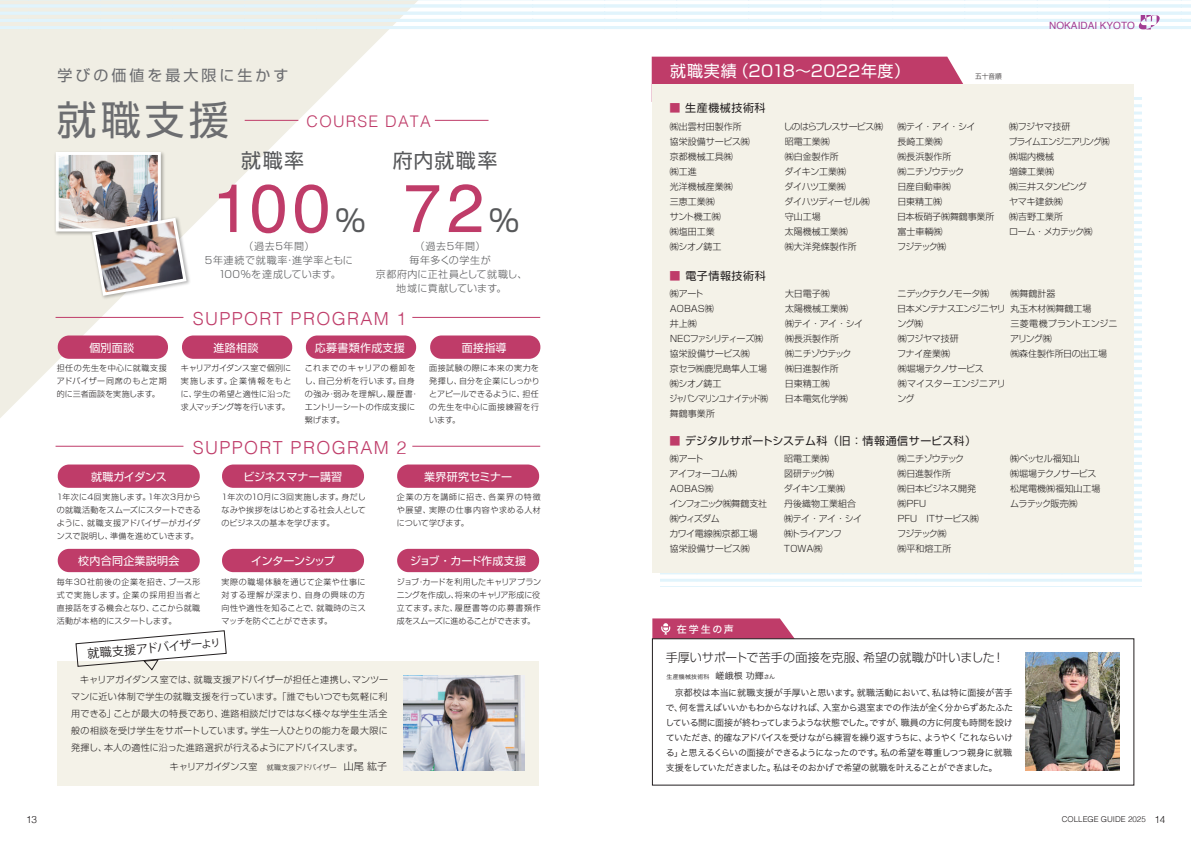
<style>
.page{position:relative;width:1191px;height:842px;background:#fff}
.page>*{position:absolute;margin:0;border:0;box-sizing:border-box;transform-origin:0 0}
.t1{font:68px "Helvetica";color:#bf3c69}
.t2{font:40px "Shin Go Pro";color:#6c6d70}
.t3{font:30px "Shin Go Pro";color:#57585a}
.t4{font:20px "Shin Go Pro";letter-spacing:.07em;color:#57585a}
.t5{font:300 18px "Helvetica";letter-spacing:.075em;color:#bf3c69}
.t6{font:16px "Shin Go Pro";letter-spacing:.025em;color:#fff}
.t7{font:300 16px "Helvetica";letter-spacing:.075em;color:#bf3c69}
.t8{font:15px "Shin Go Pro";letter-spacing:.2em;color:#6c6d70}
.t9{font:300 12px "Shin Go Pro";letter-spacing:.005em;color:#231f20}
.t10{font:12px "Koz Go Pr 6 N";color:#231f20}
.t11{font:11px "Shin Go Pro";letter-spacing:.025em;color:#fff}
.t12{font:11px "Shin Go Pro";letter-spacing:.02em;color:#231f20}
.t13{font:11px "Shin Go Pro";letter-spacing:.05em;color:#231f20}
.t14{font:11px "Shin Go Pro";letter-spacing:-.035em;color:#fff}
.t15{font:11px "Shin Go Pro";letter-spacing:-.015em;color:#fff}
.t16{font:11px "Shin Go Pro";letter-spacing:-.005em;color:#fff}
.t17{font:300 10px/14px "Shin Go Pro";letter-spacing:.045em;color:#57585a;text-align:center}
.t18{font:10px "Helvetica";color:#a23d93}
.t19{font:10px "Hiragino Sans W5";letter-spacing:.17em;color:#fff}
.t20{font:300 10px "Helvetica";color:#231f20}
.t21{font:300 9px/15px "Shin Go Pro";letter-spacing:-.02em;color:#231f20}
.t22{font:9px/15px "Hira Kaku Pro W3";letter-spacing:-.045em;color:#231f20}
.t23{font:300 9px/15px "Shin Go Pro";color:#231f20}
.t24{font:300 9px/15px "Shin Go Pro";letter-spacing:-.045em;color:#231f20}
.t25{font:300 9px/15px "Shin Go Pro";letter-spacing:-.065em;color:#231f20}
.t26{font:300 9px/15px "Shin Go Pro";letter-spacing:-.055em;color:#231f20}
.t27{font:300 9px/15px "Shin Go Pro";letter-spacing:-.05em;color:#231f20}
.t28{font:300 9px/15px "Shin Go Pro";letter-spacing:-.04em;color:#231f20}
.t29{font:300 8px/13px "Shin Go Pro";letter-spacing:.03em;color:#231f20;text-align:justify}
.t30{font:300 8px "Helvetica";color:#231f20}
.t31{font:300 7px "Shin Go Pro";color:#231f20;scale:.95 1}
.t32{font:6px "Hira Kaku Pro W3";letter-spacing:.025em;color:#231f20}
.s1{font-size:10px}
.s2{color:#bf3c69}
.s3{font-size:9px}
.s4{font-size:7px}
</style>
<div class="page">
<svg style="left:660px;top:97px;width:481px;height:485px"></svg>
<div style="left:651px;top:57px;width:312px;height:45px;background:#bf3c69"></div>
<div style="left:652px;top:84px;width:481px;height:489px;background:#f4f2e8"></div>
<svg style="left:0;top:29px;width:418px;height:389px"></svg>
<svg style="left:0;top:0;width:1191px;height:29px"></svg>
<div style="left:57px;top:662px;width:482px;height:124px;background:#f4f2e8"></div>
<img style="left:404px;top:676px;width:120px;height:95px">
<svg style="left:652px;top:618px;width:142px;height:20px;background:#c44d76"></svg>
<div style="left:58px;top:464px;width:142px;height:24px;background:#bf3c69;border-radius:11px"></div>
<div style="left:222px;top:464px;width:142px;height:24px;background:#bf3c69;border-radius:11px"></div>
<div style="left:397px;top:464px;width:142px;height:24px;background:#bf3c69;border-radius:11px"></div>
<div style="left:58px;top:335px;width:110px;height:24px;background:#bf3c69;border-radius:11px"></div>
<div style="left:182px;top:335px;width:110px;height:24px;background:#bf3c69;border-radius:11px"></div>
<div style="left:306px;top:335px;width:110px;height:24px;background:#bf3c69;border-radius:11px"></div>
<div style="left:430px;top:335px;width:110px;height:24px;background:#bf3c69;border-radius:11px"></div>
<div style="left:58px;top:549px;width:142px;height:23px;background:#bf3c69;border-radius:11px"></div>
<div style="left:222px;top:549px;width:142px;height:23px;background:#bf3c69;border-radius:11px"></div>
<div style="left:397px;top:549px;width:142px;height:23px;background:#bf3c69;border-radius:11px"></div>
<svg style="left:76px;top:630px;width:150px;height:40px"></svg>
<hr style="left:412px;top:317px;width:128px;height:1px;background:#bf3c69">
<hr style="left:56px;top:317px;width:127px;height:1px;background:#bf3c69">
<hr style="left:412px;top:446px;width:128px;height:1px;background:#bf3c69">
<hr style="left:56px;top:446px;width:127px;height:1px;background:#bf3c69">
<img style="left:53px;top:149px;width:114px;height:88px">
<img style="left:60px;top:156px;width:97px;height:71px">
<div style="left:56px;top:152px;width:105px;height:79px;border:3px solid #fff"></div>
<img style="left:89px;top:215px;width:103px;height:87px">
<img style="left:90px;top:216px;width:98px;height:81px">
<hr style="left:435px;top:120px;width:53px;height:1px;background:#bf3c69">
<hr style="left:245px;top:120px;width:53px;height:1px;background:#bf3c69">
<img style="left:1026px;top:653px;width:93px;height:118px">
<svg style="left:1138px;top:15px;width:21px;height:14px"></svg>
<h3 class="t8" style="left:57px;top:63px;width:232px">学びの価値を最大限に生かす</h3>
<h2 class="t2" style="left:57px;top:87px;width:173px">就職支援</h2>
<h3 class="t7" style="left:307px;top:108px;width:126px">COURSE DATA</h3>
<h3 class="t4" style="left:241px;top:144px;width:65px">就職率</h3>
<h1 class="t1" style="left:212px;top:156px;width:120px">100</h1>
<h3 class="t3" style="left:335px;top:196px;width:31px">%</h3>
<h3 class="t4" style="left:393px;top:144px;width:106px">府内就職率</h3>
<h1 class="t1" style="left:403px;top:156px;width:82px">72</h1>
<h3 class="t3" style="left:489px;top:196px;width:31px">%</h3>
<p class="t17" style="left:205px;top:238px;width:149px">（過去5年間）<br>5年連続で就職率・進学率ともに<br>100%を達成しています。</p>
<p class="t17" style="left:376px;top:238px;width:153px">（過去5年間）<br>毎年多くの学生が<br>京都府内に正社員として就職し、地域に貢献しています。</p>
<h3 class="t5" style="left:193px;top:303px;width:215px">SUPPORT PROGRAM 1</h3>
<h3 class="t11" style="left:89px;top:339px;width:46px">個別面談</h3>
<h3 class="t11" style="left:214px;top:339px;width:46px">進路相談</h3>
<p class="t29" style="left:57px;top:361px;width:111px">担任の先生を中心に就職支援アドバイザー同席のもと定期的に三者面談を実施します。</p>
<p class="t29" style="left:181px;top:361px;width:112px">キャリアガイダンス室で個別に実施します。企業情報をもとに、学生の希望と適性に沿った求人マッチング等を行います。</p>
<h3 class="t11" style="left:315px;top:339px;width:91px">応募書類作成支援</h3>
<h3 class="t11" style="left:462px;top:339px;width:46px">面接指導</h3>
<p class="t29" style="left:305px;top:361px;width:115px;text-align:left">これまでのキャリアの棚卸をし、自己分析を行います。自身の強み・弱みを理解し、履歴書・エントリーシートの作成支援に繋げます。</p>
<p class="t29" style="left:429px;top:361px;width:112px">面接試験の際に本来の実力を発揮し、自分を企業にしっかりとアピールできるように、担任の先生を中心に面接練習を行います。</p>
<h3 class="t5" style="left:193px;top:432px;width:215px">SUPPORT PROGRAM 2</h3>
<h3 class="t14" style="left:91px;top:468px;width:77px">就職ガイダンス</h3>
<p class="t29" style="left:57px;top:490px;width:145px">1年次に4回実施します。1年次3月からの就職活動をスムーズにスタートできるように、就職支援アドバイザーがガイダンスで説明し、準備を進めていきます。</p>
<p class="t29" style="left:222px;top:490px;width:146px">1年次の10月に3回実施します。身だしなみや挨拶をはじめとする社会人としてのビジネスの基本を学びます。</p>
<p class="t29" style="left:397px;top:490px;width:145px">企業の方を講師に招き、各業界の特徴や展望、実際の仕事内容や求める人材について学びます。</p>
<h3 class="t16" style="left:243px;top:468px;width:100px">ビジネスマナー講習</h3>
<h3 class="t11" style="left:424px;top:468px;width:90px">業界研究セミナー</h3>
<h3 class="t14" style="left:251px;top:552px;width:85px">インターンシップ</h3>
<h3 class="t15" style="left:410px;top:552px;width:117px">ジョブ・カード作成支援</h3>
<h3 class="t11" style="left:78px;top:552px;width:103px">校内合同企業説明会</h3>
<p class="t29" style="left:57px;top:574px;width:145px">毎年30社前後の企業を招き、ブース形式で実施します。企業の採用担当者と直接話をする機会となり、ここから就職活動が本格的にスタートします。</p>
<p class="t29" style="left:222px;top:574px;width:146px">実際の職場体験を通じて企業や仕事に対する理解が深まり、自身の興味の方向性や適性を知ることで、就職時のミスマッチを防ぐことができます。</p>
<p class="t29" style="left:397px;top:574px;width:146px">ジョブ・カードを利用したキャリアプランニングを作成し、将来のキャリア形成に役立てます。また、履歴書等の応募書類作成をスムーズに進めることができます。</p>
<h3 class="t10" style="left:87px;top:647px;width:135px;rotate:-5deg">就職支援アドバイザー<span class="s1">より</span></h3>
<h3 class="t6" style="left:670px;top:58px;width:241px">就職実績（2018～2022年度）</h3>
<h3 class="t13" style="left:669px;top:99px;width:98px"><span class="s2">■</span> 生産機械技術科</h3>
<p class="t31" style="left:975px;top:70px;width:30px">五十音順</p>
<p class="t18" style="left:1049px;top:18px;width:87px">NOKAIDAI KYOTO</p>
<p class="t23" style="left:670px;top:118px;width:81px">㈱出雲村田製作所協栄設備サービス㈱京都機械工具㈱<br>㈱工進<br>光洋機械産業㈱<br>三恵工業㈱<br>サント機工㈱<br>㈱塩田工業<br>㈱シオノ鋳工</p>
<p class="t21" style="left:783px;top:118px;width:101px">しのはらプレスサービス㈱昭電工業㈱<br>㈱白金製作所<br>ダイキン工業㈱<br>ダイハツ工業㈱<br>ダイハツディーゼル㈱<br>守山工場<br>太陽機械工業㈱<br>㈱大洋発條製作所</p>
<p class="t21" style="left:897px;top:118px;width:99px">㈱テイ・アイ・シイ<br>長崎工業㈱<br>㈱長浜製作所<br>㈱ニチゾウテック<br>日産自動車㈱<br>日東精工㈱<br>日本板硝子㈱舞鶴事業所富士車輌㈱<br>フジテック㈱</p>
<p class="t24" style="left:1008px;top:118px;width:103px">㈱フジヤマ技研<br>プライムエンジニアリング㈱㈱堀内機械<br>増錬工業㈱<br>㈱三井スタンピング<br>ヤマキ建鉄㈱<br>㈱吉野工業所<br>ローム・メカテック㈱</p>
<p class="t25" style="left:669px;top:285px;width:101px">㈱アート<br>ＡＯＢＡＳ㈱<br>井上㈱<br>ＮＥＣファシリティーズ㈱協栄設備サービス㈱<br>京セラ㈱鹿児島隼人工場㈱シオノ鋳工<br>ジャパンマリンユナイテッド㈱舞鶴事業所</p>
<p class="t23" style="left:785px;top:285px;width:80px">大日電子㈱<br>太陽機械工業㈱<br>㈱テイ・アイ・シイ㈱長浜製作所<br>㈱ニチゾウテック<br>㈱日進製作所<br>日東精工㈱<br>日本電気化学㈱</p>
<p class="t24" style="left:897px;top:285px;width:110px">ニデックテクノモータ㈱<br>日本メンテナスエンジニヤリング㈱<br>㈱フジヤマ技研<br>フナイ産業㈱<br>㈱堀場テクノサービス<br>㈱マイスターエンジニアリング</p>
<p class="t21" style="left:1010px;top:285px;width:109px">㈱舞鶴計器<br>丸玉木材㈱舞鶴工場<br>三菱電機プラントエンジニアリング㈱<br>㈱森住製作所日の出工場</p>
<p class="t26" style="left:669px;top:450px;width:100px">㈱アート<br>アイフォーコム㈱<br>ＡＯＢＡＳ㈱<br>インフォニック㈱舞鶴支社㈱ウィズダム<br>カワイ電線㈱京都工場協栄設備サービス㈱</p>
<p class="t28" style="left:782px;top:450px;width:81px">昭電工業㈱<br>図研テック㈱<br>ダイキン工業㈱<br>丹後織物工業組合㈱テイ・アイ・シイ㈱トライアンフ<br>ＴＯＷＡ㈱</p>
<p class="t27" style="left:896px;top:450px;width:84px">㈱ニチゾウテック<br>㈱日進製作所<br>㈱日本ビジネス開発㈱ＰＦＵ<br>ＰＦＵ　ＩＴサービス㈱フジテック㈱<br>㈱平和熔工所</p>
<p class="t21" style="left:1010px;top:450px;width:92px">㈱ベッセル福知山<br>㈱堀場テクノサービス松尾電機㈱福知山工場ムラテック販売㈱</p>
<h3 class="t13" style="left:669px;top:267px;width:98px"><span class="s2">■</span> 電子情報技術科</h3>
<h3 class="t12" style="left:669px;top:432px;width:308px"><span class="s2">■</span> デジタルサポートシステム科（旧：情報通信サービス科）</h3>
<p class="t19" style="left:677px;top:620px;width:58px">在学生の声</p>
<h3 class="t9" style="left:665px;top:647px;width:340px">手厚いサポートで苦手の面接を克服、希望の就職が叶いました！</h3>
<p class="t23" style="left:80px;top:671px;width:309px">キャリアガイダンス室では、就職支援アドバイザーが担任と連携し、マンツー</p>
<p class="t32" style="left:666px;top:671px;width:110px">生産機械技術科　<span class="s3">嵯峨根 功輝</span>さん</p>
<p class="t21" style="left:71px;top:687px;width:318px;line-height:17px;text-align:justify">マンに近い体制で学生の就職支援を行っています。「誰でもいつでも気軽に利用できる」ことが最大の特長であり、進路相談だけではなく様々な学生生活全般の相談を受け学生をサポートしています。学生一人ひとりの能力を最大限に発揮し、本人の適性に沿った進路選択が行えるようにアドバイスします。</p>
<p class="t22" style="left:665px;top:684px;width:349px">　京都校は本当に就職支援が手厚いと思います。就職活動において、私は特に面接が苦手で、何を言えばいいかもわからなければ、入室から退室までの作法が全く分からずあたふたしている間に面接が終わってしまうような状態でした。ですが、職員の方に何度も時間を設けていただき、的確なアドバイスを受けながら練習を繰り返すうちに、ようやく「これならいける」と思えるくらいの面接ができるようになったのです。私の希望を尊重しつつ親身に就職支援をしていただきました。私はそのおかげで希望の就職を叶えることができました。</p>
<p class="t21" style="left:170px;top:758px;width:219px">キャリアガイダンス室　<span class="s4">就職支援アドバイザー　</span><span class="s1">山尾 紘子</span></p>
<p class="t20" style="left:26px;top:810px;width:13px">13</p>
<p class="t30" style="left:1061px;top:812px;width:105px">COLLEGE GUIDE 2025 <span class="s1">14</span></p>
</div>
